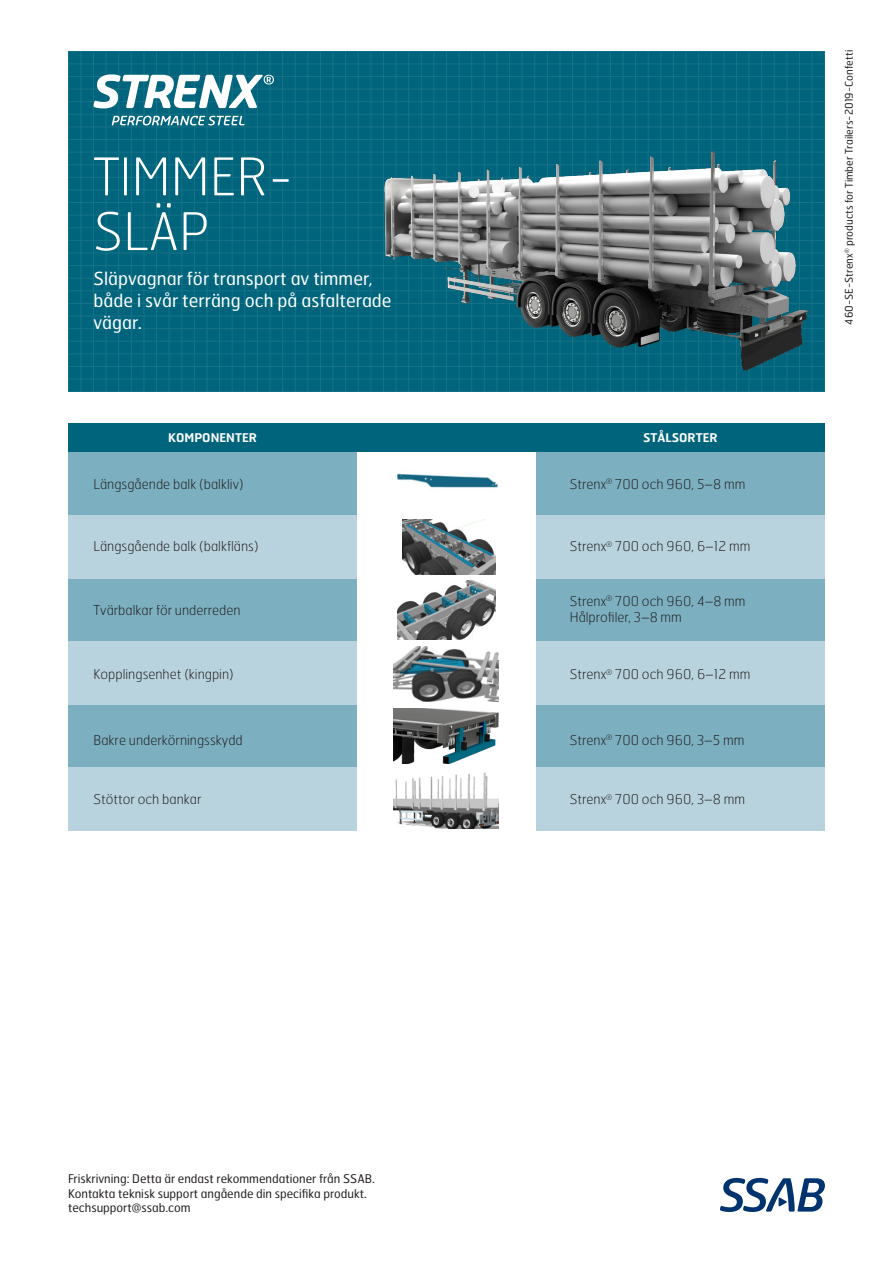
<style>
.page{position:relative;width:893px;height:1263px;background:#fff}
.page>*{position:absolute;margin:0;border:0;box-sizing:border-box;transform-origin:0 0}
.t1{font:100 51.75px "Hermes FB";color:#fff}
.t2{font:18px/21.6px "Hermes FB";color:#fff}
.t3{font:100 13.5px "Hermes FB";color:#231f20}
.t4{font:12px "Hermes FB";color:#231f20}
.t5{font:600 12px "Hermes FB";color:#fff}
.t6{font:10.5px "Hermes FB";color:#231f20}
</style>
<div class="page">
<svg style="left:68px;top:51px;width:757px;height:340px;background:#02667d"></svg>
<hr style="left:68px;top:379px;width:757px;height:1px;background:#fff">
<hr style="left:68px;top:354px;width:757px;height:1px;background:#fff">
<hr style="left:68px;top:341px;width:757px;height:1px;background:#fff">
<hr style="left:68px;top:328px;width:757px;height:1px;background:#fff">
<hr style="left:68px;top:316px;width:757px;height:1px;background:#fff">
<hr style="left:68px;top:303px;width:757px;height:1px;background:#fff">
<hr style="left:68px;top:366px;width:757px;height:1px;background:#fff">
<hr style="left:68px;top:291px;width:757px;height:1px;background:#fff">
<hr style="left:68px;top:278px;width:757px;height:1px;background:#fff">
<hr style="left:68px;top:265px;width:757px;height:1px;background:#fff">
<hr style="left:68px;top:253px;width:757px;height:1px;background:#fff">
<hr style="left:68px;top:227px;width:757px;height:1px;background:#fff">
<hr style="left:68px;top:215px;width:757px;height:1px;background:#fff">
<hr style="left:68px;top:202px;width:757px;height:1px;background:#fff">
<hr style="left:68px;top:190px;width:757px;height:1px;background:#fff">
<hr style="left:68px;top:164px;width:757px;height:1px;background:#fff">
<hr style="left:68px;top:152px;width:757px;height:1px;background:#fff">
<hr style="left:68px;top:139px;width:757px;height:1px;background:#fff">
<hr style="left:68px;top:127px;width:757px;height:1px;background:#fff">
<hr style="left:68px;top:101px;width:757px;height:1px;background:#fff">
<hr style="left:68px;top:89px;width:757px;height:1px;background:#fff">
<hr style="left:68px;top:76px;width:757px;height:1px;background:#fff">
<hr style="left:68px;top:64px;width:757px;height:1px;background:#fff">
<hr style="left:68px;top:240px;width:757px;height:1px;background:#fff">
<hr style="left:68px;top:177px;width:757px;height:1px;background:#fff">
<hr style="left:68px;top:114px;width:757px;height:1px;background:#fff">
<svg style="left:94px;top:74px;width:180px;height:34px"></svg>
<svg style="left:112px;top:116px;width:132px;height:9px"></svg>
<img style="left:368px;top:112px;width:457px;height:259px">
<svg style="left:720px;top:1178px;width:105px;height:34px"></svg>
<div style="left:68px;top:423px;width:757px;height:30px;background:#00657c"></div>
<div style="left:68px;top:452px;width:757px;height:63px;background:#7cb0c1"></div>
<div style="left:68px;top:704px;width:757px;height:63px;background:#7cb0c1"></div>
<div style="left:68px;top:578px;width:757px;height:63px;background:#7cb0c1"></div>
<div style="left:68px;top:515px;width:757px;height:63px;background:#b8d3de"></div>
<div style="left:68px;top:641px;width:757px;height:63px;background:#b8d3de"></div>
<div style="left:68px;top:767px;width:757px;height:63px;background:#b8d3de"></div>
<div style="left:357px;top:452px;width:179px;height:403px;background:#fff"></div>
<img style="left:398px;top:581px;width:97px;height:59px">
<img style="left:403px;top:519px;width:92px;height:55px">
<img style="left:394px;top:647px;width:105px;height:55px">
<img style="left:394px;top:773px;width:105px;height:55px">
<img style="left:397px;top:473px;width:101px;height:15px">
<img style="left:393px;top:708px;width:106px;height:56px">
<p class="t1" style="left:94px;top:144px;width:201px">TIMMER-</p>
<p class="t1" style="left:94px;top:199px;width:117px">SLÄP</p>
<p class="t2" style="left:94px;top:267px;width:300px">Släpvagnar för transport av timmer, både i svår terräng och på asfalterade vägar.</p>
<p class="t5" style="left:168px;top:430px;width:91px">KOMPONENTER</p>
<p class="t5" style="left:643px;top:430px;width:76px">STÅLSORTER</p>
<p class="t3" style="left:94px;top:475px;width:152px">Längsgående balk (balkliv)</p>
<p class="t3" style="left:570px;top:475px;width:177px">Strenx<sup>®</sup> 700 och 960, 5–8 mm</p>
<p class="t3" style="left:94px;top:538px;width:167px">Längsgående balk (balkfläns)</p>
<p class="t3" style="left:570px;top:538px;width:182px">Strenx<sup>®</sup> 700 och 960, 6–12 mm</p>
<p class="t3" style="left:94px;top:601px;width:149px">Tvärbalkar för underreden</p>
<p class="t3" style="left:570px;top:592px;width:177px">Strenx<sup>®</sup> 700 och 960, 4–8 mm</p>
<p class="t3" style="left:570px;top:609px;width:114px">Hålprofiler, 3–8 mm</p>
<p class="t3" style="left:94px;top:666px;width:142px">Kopplingsenhet (kingpin)</p>
<p class="t3" style="left:570px;top:666px;width:182px">Strenx<sup>®</sup> 700 och 960, 6–12 mm</p>
<p class="t3" style="left:94px;top:732px;width:151px">Bakre underkörningsskydd</p>
<p class="t3" style="left:570px;top:732px;width:176px">Strenx<sup>®</sup> 700 och 960, 3–5 mm</p>
<p class="t3" style="left:94px;top:791px;width:109px">Stöttor och bankar</p>
<p class="t3" style="left:570px;top:791px;width:177px">Strenx<sup>®</sup> 700 och 960, 3–8 mm</p>
<p class="t6" style="left:842px;top:325px;width:276px;rotate:-90deg">460-SE-Strenx<sup>®</sup> products for Timber Trailers-2019-Confetti</p>
<p class="t4" style="left:68px;top:1171px;width:308px">Friskrivning: Detta är endast rekommendationer från SSAB.</p>
<p class="t4" style="left:68px;top:1185px;width:300px">Kontakta teknisk support angående din specifika produkt.</p>
<p class="t4" style="left:68px;top:1200px;width:124px">techsupport@ssab.com</p>
</div>
